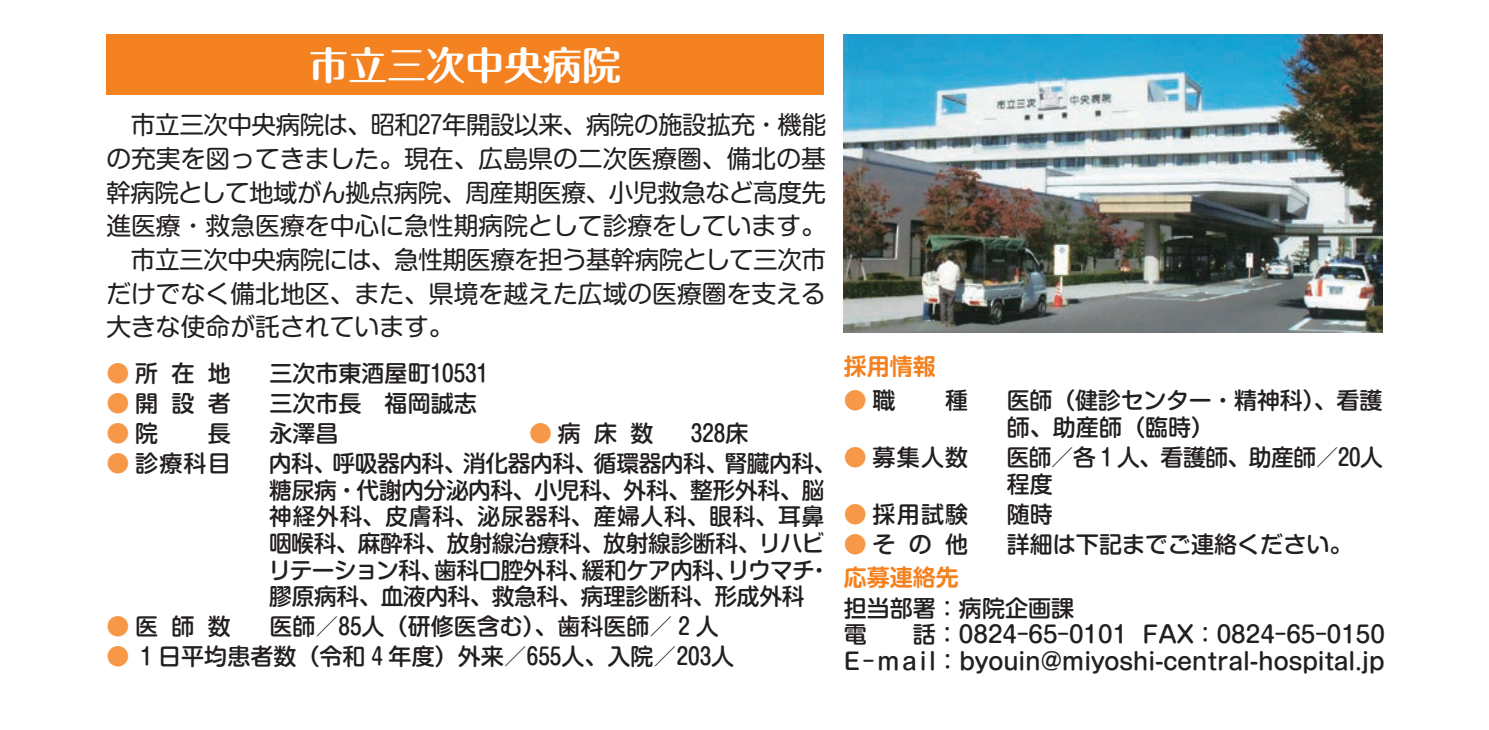
<style>
.page{position:relative;width:1489px;height:730px;background:#fff}
.page>*{position:absolute;margin:0;border:0;box-sizing:border-box;transform-origin:0 0}
.t1{font:700 39px "Maru Fo Pro";color:#fff}
.t2{font:24.75px "Shin M Go Pr 6 N";color:#231f20}
.t3{font:24.75px "Shin M Go Pr 6 N";letter-spacing:-.02em;color:#231f20}
.t4{font:24.75px "Shin M Go Pr 6 N";letter-spacing:-.025em;color:#231f20}
.t5{font:500 23px/26.5px "Shin M Go Pr 6 N";letter-spacing:-.005em;color:#231f20}
.t6{font:700 23px "Shin M Go Pr 6 N De";color:#f58220}
.t7{font:500 23px "Shin M Go Pr 6 N";color:#f79848}
.s1{color:#f79848}
.s2{color:#231f20}
</style>
<div class="page">
<div style="left:106px;top:34px;width:718px;height:61px;background:#f58220"></div>
<img style="left:843px;top:34px;width:539px;height:298px">
<h1 class="t1" style="left:309px;top:34px;width:313px">市立三次中央病院</h1>
<p class="t3" style="left:131px;top:105px;width:696px">市立三次中央病院は、昭和27年開設以来、病院の施設拡充・機能</p>
<p class="t2" style="left:106px;top:139px;width:721px">の充実を図ってきました。現在、広島県の二次医療圏、備北の基</p>
<p class="t3" style="left:106px;top:172px;width:721px">幹病院として地域がん拠点病院、周産期医療、小児救急など高度先</p>
<p class="t2" style="left:106px;top:206px;width:721px">進医療・救急医療を中心に急性期病院として診療をしています。</p>
<p class="t4" style="left:131px;top:240px;width:696px">市立三次中央病院には、急性期医療を担う基幹病院として三次市</p>
<p class="t2" style="left:106px;top:273px;width:721px">だけでなく備北地区、また、県境を越えた広域の医療圏を支える</p>
<p class="t2" style="left:106px;top:307px;width:349px">大きな使命が託されています。</p>
<p class="t5" style="left:106px;top:359px;width:126px"><span class="s1">●</span>所在地</p>
<p class="t5" style="left:269px;top:359px;width:220px">三次市東酒屋町10531</p>
<p class="t5" style="left:106px;top:389px;width:126px"><span class="s1">●</span>開設者</p>
<p class="t5" style="left:269px;top:389px;width:209px">三次市長　福岡誠志</p>
<p class="t7" style="left:106px;top:415px;width:53px">●<span class="s2">院</span></p>
<p class="t5" style="left:208px;top:419px;width:25px">長</p>
<p class="t5" style="left:269px;top:419px;width:71px">永澤昌</p>
<p class="t5" style="left:529px;top:419px;width:126px"><span class="s1">●</span>病床数</p>
<p class="t5" style="left:690px;top:419px;width:59px">328床</p>
<p class="t5" style="left:106px;top:449px;width:126px"><span class="s1">●</span> 診療科目</p>
<p class="t5" style="left:268px;top:449px;width:569px">内科、呼吸器内科、消化器内科、循環器内科、腎臓内科、糖尿病・代謝内分泌内科、小児科、外科、整形外科、脳神経外科、皮膚科、泌尿器科、産婦人科、眼科、耳鼻咽喉科、麻酔科、放射線治療科、放射線診断科、リハビリテーション科、歯科口腔外科、緩和ケア内科、リウマチ・膠原病科、血液内科、救急科、病理診断科、形成外科</p>
<p class="t5" style="left:106px;top:612px;width:126px"><span class="s1">●</span>医師数</p>
<p class="t5" style="left:269px;top:612px;width:451px">医師／85人（研修医含む）、歯科医師／ 2 人</p>
<p class="t5" style="left:106px;top:642px;width:629px"><span class="s1">●</span> 1 日平均患者数（令和 4 年度）外来／655人、入院／203人</p>
<p class="t6" style="left:843px;top:347px;width:94px">採用情報</p>
<p class="t7" style="left:843px;top:382px;width:53px">● <span class="s2">職</span></p>
<p class="t5" style="left:945px;top:386px;width:25px">種</p>
<p class="t5" style="left:1006px;top:386px;width:377px">医師（健診センター・精神科）、看護師、助産師（臨時）</p>
<p class="t5" style="left:843px;top:443px;width:126px"><span class="s1">●</span> 募集人数</p>
<p class="t5" style="left:1006px;top:443px;width:378px">医師／各 1 人、看護師、助産師／20人程度</p>
<p class="t5" style="left:843px;top:500px;width:126px"><span class="s1">●</span> 採用試験</p>
<p class="t5" style="left:1006px;top:500px;width:48px">随時</p>
<p class="t5" style="left:843px;top:530px;width:126px"><span class="s1">●</span>その他</p>
<p class="t5" style="left:1006px;top:530px;width:347px">詳細は下記までご連絡ください。</p>
<p class="t6" style="left:843px;top:559px;width:117px">応募連絡先</p>
<p class="t5" style="left:843px;top:594px;width:542px">担当部署：病院企画課<br>電　　話：0824-65-0101 FAX：0824-65-0150<br>E-mail：byouin@miyoshi-central-hospital.jp</p>
</div>
